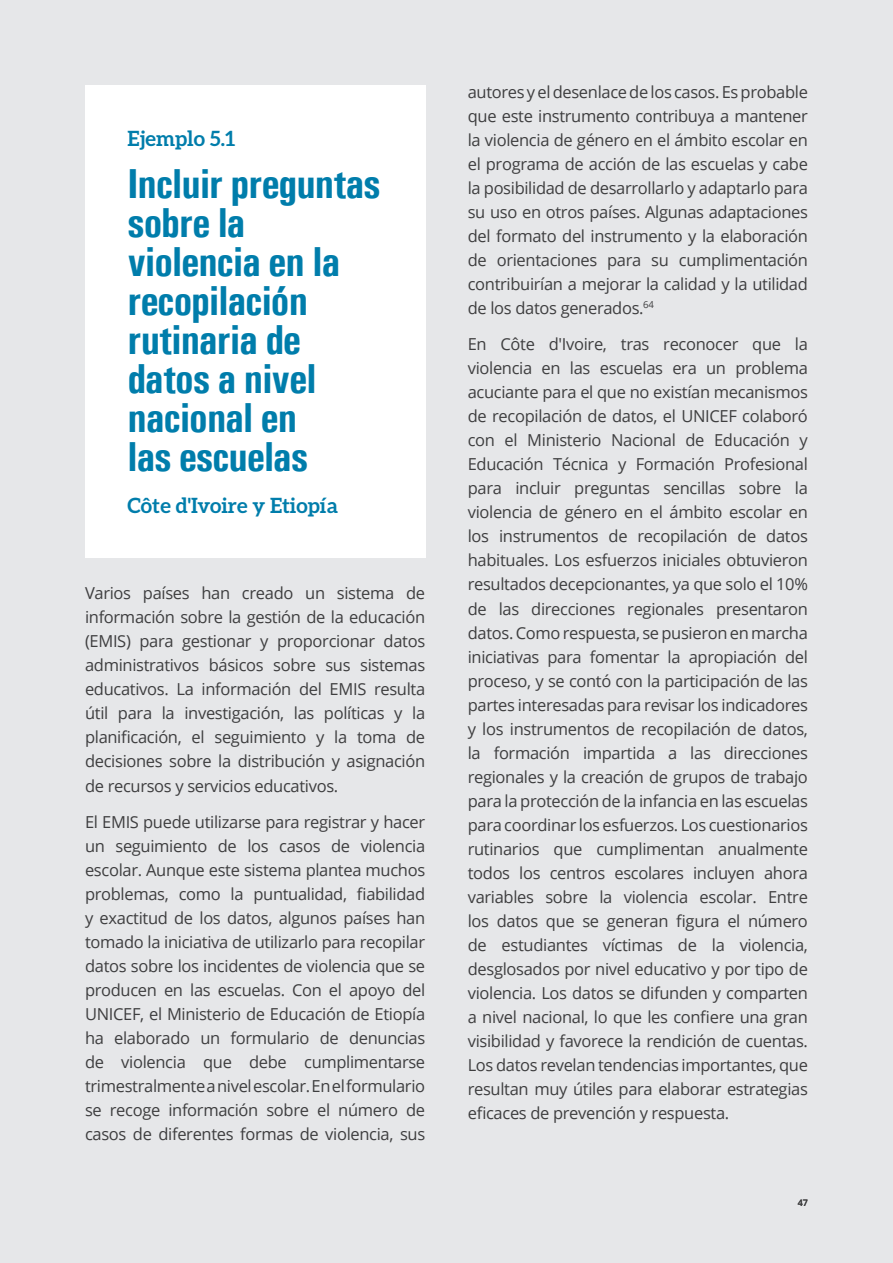
<style>
.page{position:relative;width:893px;height:1263px;background:#fff}
.page>*{position:absolute;margin:0;border:0;box-sizing:border-box;transform-origin:0 0}
.t1{font:700 condensed 42px/39px "Univers";letter-spacing:-.02em;color:#007dab}
.t2{font:700 21px "Aleo";color:#007dab}
.t3{font:16.5px/24px "Open Sans";letter-spacing:-.02em;color:#3e3e3f;text-align:justify}
.t4{font:600 9px "Open Sans";color:#3e3e3f}
</style>
<div class="page">
<div style="left:1px;top:0;width:892px;height:1263px;background:#e6e7e9"></div>
<hr style="left:0;top:0;width:1px;height:1263px;background:#e6e7e9">
<div style="left:85px;top:85px;width:340px;height:472px;background:#fff"></div>
<p class="t2" style="left:128px;top:126px;width:109px">Ejemplo 5.1</p>
<h1 class="t1" style="left:128px;top:163px;width:254px">Incluir preguntas sobre la violencia en la recopilación rutinaria de datos a nivel nacional en<br>las escuelas</h1>
<p class="t2" style="left:128px;top:494px;width:212px">Côte d'Ivoire y Etiopía</p>
<p class="t3" style="left:85px;top:581px;width:342px">Varios países han creado un sistema de información sobre la gestión de la educación (EMIS) para gestionar y proporcionar datos administrativos básicos sobre sus sistemas educativos. La información del EMIS resulta útil para la investigación, las políticas y la planificación, el seguimiento y la toma de decisiones sobre la distribución y asignación de recursos y servicios educativos.</p>
<p class="t3" style="left:85px;top:810px;width:342px">El EMIS puede utilizarse para registrar y hacer un seguimiento de los casos de violencia escolar. Aunque este sistema plantea muchos problemas, como la puntualidad, fiabilidad y exactitud de los datos, algunos países han tomado la iniciativa de utilizarlo para recopilar datos sobre los incidentes de violencia que se producen en las escuelas. Con el apoyo del UNICEF, el Ministerio de Educación de Etiopía ha elaborado un formulario de denuncias de violencia que debe cumplimentarse trimestralmente a nivel escolar. En el formulario se recoge información sobre el número de casos de diferentes formas de violencia, sus</p>
<p class="t3" style="left:468px;top:79px;width:342px">autores y el desenlace de los casos. Es probable que este instrumento contribuya a mantener la violencia de género en el ámbito escolar en el programa de acción de las escuelas y cabe la posibilidad de desarrollarlo y adaptarlo para su uso en otros países. Algunas adaptaciones del formato del instrumento y la elaboración de orientaciones para su cumplimentación contribuirían a mejorar la calidad y la utilidad de los datos generados.<sup>64</sup></p>
<p class="t3" style="left:468px;top:332px;width:342px">En Côte d'Ivoire, tras reconocer que la violencia en las escuelas era un problema acuciante para el que no existían mecanismos de recopilación de datos, el UNICEF colaboró con el Ministerio Nacional de Educación y Educación Técnica y Formación Profesional para incluir preguntas sencillas sobre la violencia de género en el ámbito escolar en los instrumentos de recopilación de datos habituales. Los esfuerzos iniciales obtuvieron resultados decepcionantes, ya que solo el 10% de las direcciones regionales presentaron datos. Como respuesta, se pusieron en marcha iniciativas para fomentar la apropiación del proceso, y se contó con la participación de las partes interesadas para revisar los indicadores y los instrumentos de recopilación de datos, la formación impartida a las direcciones regionales y la creación de grupos de trabajo para la protección de la infancia en las escuelas para coordinar los esfuerzos. Los cuestionarios rutinarios que cumplimentan anualmente todos los centros escolares incluyen ahora variables sobre la violencia escolar. Entre los datos que se generan figura el número de estudiantes víctimas de la violencia, desglosados por nivel educativo y por tipo de violencia. Los datos se difunden y comparten a nivel nacional, lo que les confiere una gran visibilidad y favorece la rendición de cuentas.<br>Los datos revelan tendencias importantes, que resultan muy útiles para elaborar estrategias eficaces de prevención y respuesta.</p>
<p class="t4" style="left:798px;top:1197px;width:12px">47</p>
</div>
